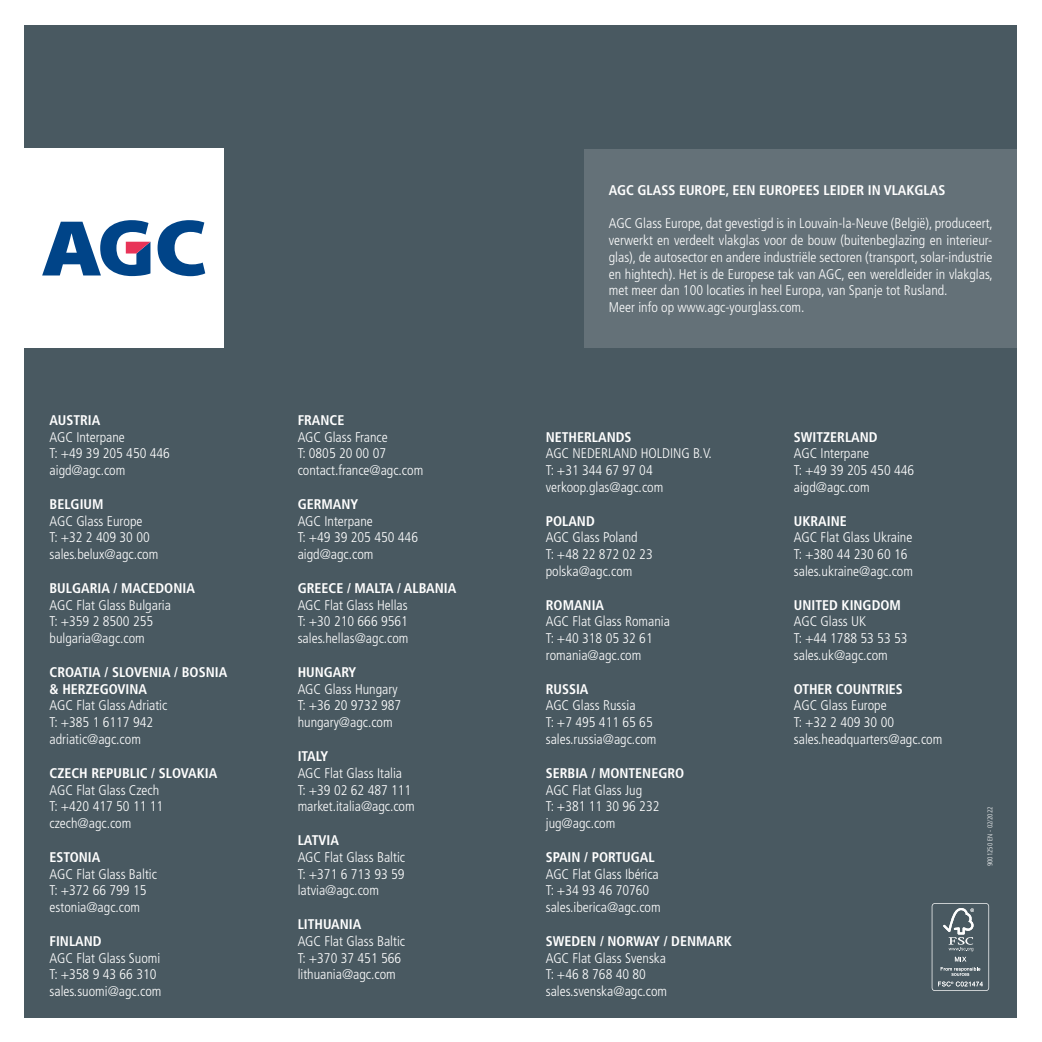
<style>
.page{position:relative;width:1042px;height:1042px;background:#fff}
.page>*{position:absolute;margin:0;border:0;box-sizing:border-box;transform-origin:0 0}
.t1{font:300 condensed 14px/16.8px "Frutiger LT Std";color:#fff}
.t2{font:700 condensed 14px/16.8px "Frutiger LT Std";color:#fff}
.t3{font:300 condensed 7px "Frutiger LT Std";color:#fff}
</style>
<div class="page">
<div style="left:25px;top:25px;width:992px;height:992px;background:#495961"></div>
<div style="left:584px;top:149px;width:433px;height:198px;background:#647178"></div>
<div style="left:24px;top:149px;width:199px;height:199px;background:#fff"></div>
<svg style="left:158px;top:220px;width:47px;height:56px"></svg>
<svg style="left:42px;top:220px;width:108px;height:56px"></svg>
<svg style="left:931px;top:903px;width:58px;height:88px"></svg>
<p class="t2" style="left:50px;top:411px;width:52px">AUSTRIA</p>
<p class="t1" style="left:50px;top:428px;width:122px">AGC Interpane<br>T: +49 39 205 450 446 aigd@agc.com</p>
<p class="t2" style="left:50px;top:495px;width:55px">BELGIUM</p>
<p class="t1" style="left:50px;top:512px;width:110px">AGC Glass Europe<br>T: +32 2 409 30 00 sales.belux@agc.com</p>
<p class="t2" style="left:50px;top:579px;width:147px">BULGARIA / MACEDONIA</p>
<p class="t1" style="left:50px;top:596px;width:123px">AGC Flat Glass Bulgaria<br>T: +359 2 8500 255 bulgaria@agc.com</p>
<p class="t2" style="left:50px;top:663px;width:179px">CROATIA / SLOVENIA / BOSNIA &amp; HERZEGOVINA</p>
<p class="t1" style="left:50px;top:697px;width:119px">AGC Flat Glass Adriatic<br>T: +385 1 6117 942 adriatic@agc.com</p>
<p class="t2" style="left:50px;top:764px;width:169px">CZECH REPUBLIC / SLOVAKIA</p>
<p class="t1" style="left:50px;top:781px;width:115px">AGC Flat Glass Czech<br>T: +420 417 50 11 11 czech@agc.com</p>
<p class="t2" style="left:50px;top:848px;width:52px">ESTONIA</p>
<p class="t1" style="left:50px;top:865px;width:109px">AGC Flat Glass Baltic<br>T: +372 66 799 15 estonia@agc.com</p>
<p class="t2" style="left:50px;top:932px;width:54px">FINLAND</p>
<p class="t1" style="left:50px;top:949px;width:113px">AGC Flat Glass Suomi<br>T: +358 9 43 66 310 sales.suomi@agc.com</p>
<p class="t2" style="left:298px;top:411px;width:48px">FRANCE</p>
<p class="t1" style="left:298px;top:428px;width:127px">AGC Glass France<br>T: 0805 20 00 07 contact.france@agc.com</p>
<p class="t2" style="left:298px;top:495px;width:62px">GERMANY</p>
<p class="t1" style="left:298px;top:512px;width:122px">AGC Interpane<br>T: +49 39 205 450 446 aigd@agc.com</p>
<p class="t2" style="left:298px;top:579px;width:160px">GREECE / MALTA / ALBANIA</p>
<p class="t1" style="left:298px;top:596px;width:112px;text-align:justify">AGC Flat Glass Hellas T: +30 210 666 9561 sales.hellas@agc.com</p>
<p class="t2" style="left:298px;top:663px;width:60px">HUNGARY</p>
<p class="t1" style="left:298px;top:680px;width:105px">AGC Glass Hungary<br>T: +36 20 9732 987 hungary@agc.com</p>
<p class="t2" style="left:298px;top:747px;width:32px">ITALY</p>
<p class="t1" style="left:298px;top:764px;width:118px">AGC Flat Glass Italia<br>T: +39 02 62 487 111 market.italia@agc.com</p>
<p class="t2" style="left:298px;top:831px;width:43px">LATVIA</p>
<p class="t1" style="left:298px;top:848px;width:109px;text-align:justify">AGC Flat Glass Baltic T: +371 6 713 93 59 latvia@agc.com</p>
<p class="t2" style="left:298px;top:915px;width:65px">LITHUANIA</p>
<p class="t1" style="left:298px;top:932px;width:109px">AGC Flat Glass Baltic<br>T: +370 37 451 566 lithuania@agc.com</p>
<p class="t2" style="left:609px;top:181px;width:338px">AGC GLASS EUROPE, EEN EUROPEES LEIDER IN VLAKGLAS</p>
<p class="t1" style="left:609px;top:215px;width:386px">AGC Glass Europe, dat gevestigd is in Louvain-la-Neuve (België), produceert, verwerkt en verdeelt vlakglas voor de bouw (buitenbeglazing en interieur&shy;glas), de autosector en andere industriële sectoren (transport, solar-industrie en hightech). Het is de Europese tak van AGC, een wereldleider in vlakglas, met meer dan 100 locaties in heel Europa, van Spanje tot Rusland.<br>Meer info op www.agc-yourglass.com.</p>
<p class="t2" style="left:546px;top:428px;width:87px">NETHERLANDS</p>
<p class="t1" style="left:546px;top:445px;width:167px">AGC NEDERLAND HOLDING B.V.<br>T: +31 344 67 97 04 verkoop.glas@agc.com</p>
<p class="t2" style="left:546px;top:512px;width:50px">POLAND</p>
<p class="t1" style="left:546px;top:529px;width:108px">AGC Glass Poland<br>T: +48 22 872 02 23 polska@agc.com</p>
<p class="t2" style="left:546px;top:596px;width:60px">ROMANIA</p>
<p class="t1" style="left:546px;top:613px;width:126px">AGC Flat Glass Romania<br>T: +40 318 05 32 61 romania@agc.com</p>
<p class="t2" style="left:546px;top:680px;width:44px">RUSSIA</p>
<p class="t1" style="left:546px;top:697px;width:112px">AGC Glass Russia<br>T: +7 495 411 65 65 sales.russia@agc.com</p>
<p class="t2" style="left:546px;top:764px;width:140px">SERBIA / MONTENEGRO</p>
<p class="t1" style="left:546px;top:781px;width:115px">AGC Flat Glass Jug<br>T: +381 11 30 96 232 jug@agc.com</p>
<p class="t2" style="left:546px;top:848px;width:110px">SPAIN / PORTUGAL</p>
<p class="t1" style="left:546px;top:865px;width:116px">AGC Flat Glass Ibérica<br>T: +34 93 46 70760 sales.iberica@agc.com</p>
<p class="t2" style="left:546px;top:932px;width:188px">SWEDEN / NORWAY / DENMARK</p>
<p class="t1" style="left:546px;top:949px;width:123px">AGC Flat Glass Svenska<br>T: +46 8 768 40 80 sales.svenska@agc.com</p>
<p class="t2" style="left:794px;top:428px;width:85px">SWITZERLAND</p>
<p class="t1" style="left:794px;top:445px;width:122px">AGC Interpane<br>T: +49 39 205 450 446 aigd@agc.com</p>
<p class="t2" style="left:794px;top:512px;width:54px">UKRAINE</p>
<p class="t1" style="left:794px;top:529px;width:121px">AGC Flat Glass Ukraine<br>T: +380 44 230 60 16 sales.ukraine@agc.com</p>
<p class="t2" style="left:794px;top:596px;width:109px">UNITED KINGDOM</p>
<p class="t1" style="left:794px;top:613px;width:115px">AGC Glass UK<br>T: +44 1788 53 53 53 sales.uk@agc.com</p>
<p class="t2" style="left:794px;top:680px;width:111px">OTHER COUNTRIES</p>
<p class="t1" style="left:794px;top:697px;width:150px">AGC Glass Europe<br>T: +32 2 409 30 00 sales.headquarters@agc.com</p>
<p class="t3" style="left:986px;top:866px;width:61px;rotate:-90deg">9001250 EN - 02/2022</p>
</div>
